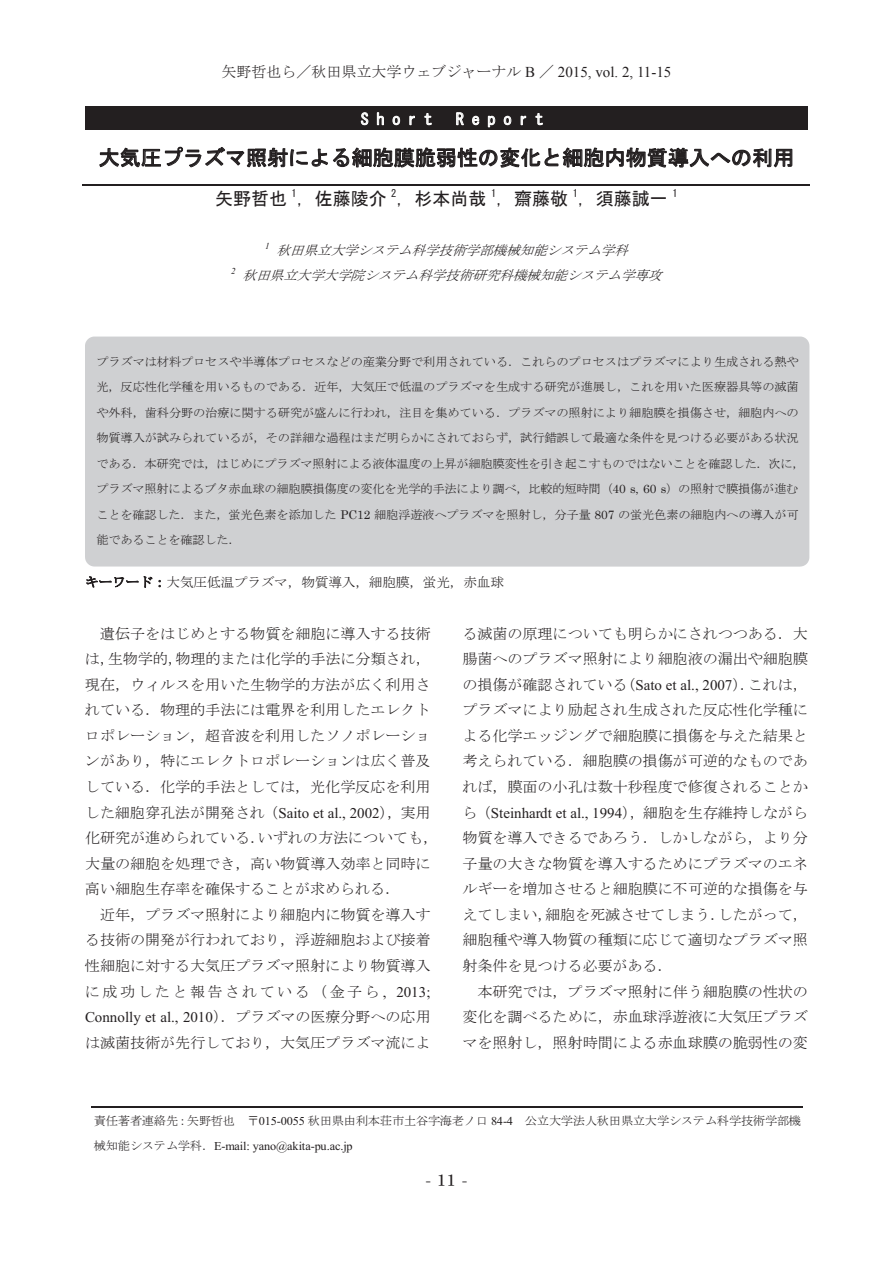
<style>
.page{position:relative;width:893px;height:1263px;background:#fff}
.page>*{position:absolute;margin:0;border:0;box-sizing:border-box;transform-origin:0 0}
.t1{font:21px "MS Gothic";letter-spacing:-.01em;color:#231f20}
.t2{font:18px "MS Gothic";color:#231f20}
.ノーマル{font:16.95px "DFHS Mincho Std W5";color:#231f20}
.t3{font:15.9px "MS Gothic";letter-spacing:.5em;color:#fff}
.t4{font:15px "MS Mincho";letter-spacing:-.01em;color:#231f20}
.t5{font:15px "Times New Roman 90 ms RFSJ H";color:#231f20}
.t6{font:15px "MS Mincho";letter-spacing:.155em;color:#231f20}
.t7{font:italic 13.5px/25.5px "MS Mincho";color:#231f20;text-align:center}
.t8{font:13.5px "MS Mincho";letter-spacing:-.015em;color:#231f20}
.t9{font:12px/25.5px "MS Mincho";letter-spacing:-.015em;color:#231f20}
.s1{font-family:"Times New Roman"}
.s2{font-family:"Arial 90 ms RKSJ H"}
.s3{font-family:"Times New Roman 90 ms RFSJ H";font-size:13.5px}
.s4{font-family:"Century"}
.s5{font-family:"Times New Roman 90 ms RFSJ H"}
.s6{font-family:"MS Mincho"}
</style>
<div class="page">
<div style="left:85px;top:106px;width:723px;height:23px;background:#231f20"></div>
<svg style="left:361px;top:112px;width:7px;height:13px"></svg>
<svg style="left:377px;top:112px;width:7px;height:13px"></svg>
<svg style="left:393px;top:116px;width:7px;height:9px"></svg>
<svg style="left:410px;top:116px;width:5px;height:9px"></svg>
<svg style="left:425px;top:113px;width:7px;height:12px"></svg>
<svg style="left:456px;top:112px;width:8px;height:13px"></svg>
<svg style="left:472px;top:116px;width:7px;height:9px"></svg>
<svg style="left:488px;top:116px;width:7px;height:11px"></svg>
<svg style="left:504px;top:116px;width:7px;height:9px"></svg>
<svg style="left:521px;top:116px;width:5px;height:9px"></svg>
<svg style="left:536px;top:113px;width:7px;height:12px"></svg>
<svg style="left:99px;top:147px;width:693px;height:38px"></svg>
<hr style="left:83px;top:185px;width:727px;height:1px;background:#231f20">
<svg style="left:86px;top:576px;width:66px;height:12px"></svg>
<div style="left:85px;top:337px;width:724px;height:230px;background:#cfd0d2"></div>
<hr style="left:92px;top:1106px;width:711px;height:1px;background:#231f20">
<p class="t4" style="left:222px;top:64px;width:451px">矢野哲也ら／秋田県立大学ウェブジャーナル <span class="s1">B</span> ／ <span class="s1">2015, vol. 2, 11-15</span></p>
<p class="t4" style="left:246px;top:66px;width:401px">矢野哲也ら<span class="s2">/</span>秋田県立大学ウェブジャーナル <span class="s2">B/</span><span class="s3">2015, vol. 2, 1-5.</span></p>
<p class="t3" style="left:361px;top:111px;width:73px">Short</p>
<p class="t3" style="left:456px;top:111px;width:89px">Report</p>
<p class="t1" style="left:99px;top:147px;width:697px">大気圧プラズマ照射による細胞膜脆弱性の変化と細胞内物質導入への利用</p>
<p class="t2" style="left:215px;top:189px;width:464px">矢野哲也 <sup>1</sup>，佐藤陵介 <sup>2</sup>，杉本尚哉 <sup>1</sup>，齋藤敬 <sup>1</sup>，須藤誠一 <sup>1</sup></p>
<p class="t7" style="left:231px;top:237px;width:436px"><sup>1</sup> 秋田県立大学システム科学技術学部機械知能システム学科<br><sup>2</sup> 秋田県立大学大学院システム科学技術研究科機械知能システム学専攻</p>
<p class="t9" style="left:96px;top:349px;width:710px">プラズマは材料プロセスや半導体プロセスなどの産業分野で利用されている．これらのプロセスはプラズマにより生成される熱や光，反応性化学種を用いるものである．近年，大気圧で低温のプラズマを生成する研究が進展し，これを用いた医療器具等の滅菌や外科，歯科分野の治療に関する研究が盛んに行われ，注目を集めている．プラズマの照射により細胞膜を損傷させ，細胞内への物質導入が試みられているが，その詳細な過程はまだ明らかにされておらず，試行錯誤して最適な条件を見つける必要がある状況である．本研究では，はじめにプラズマ照射による液体温度の上昇が細胞膜変性を引き起こすものではないことを確認した．次に，プラズマ照射によるブタ赤血球の細胞膜損傷度の変化を光学的手法により調べ，比較的短時間（<span class="s4">40 s, 60 s</span>）の照射で膜損傷が進むことを確認した．また，蛍光色素を添加した <span class="s4">PC12</span> 細胞浮遊液へプラズマを照射し，分子量 <span class="s4">807</span> の蛍光色素の細胞内への導入が可能であることを確認した．</p>
<p class="t8" style="left:85px;top:575px;width:421px">キーワード：大気圧低温プラズマ，物質導入，細胞膜，蛍光，赤血球</p>
<p class="t4" style="left:100px;top:626px;width:332px">遺伝子をはじめとする物質を細胞に導入する技術</p>
<p class="t4" style="left:85px;top:651px;width:347px">は，生物学的，物理的または化学的手法に分類され，</p>
<p class="t4" style="left:85px;top:677px;width:347px">現在，ウィルスを用いた生物学的方法が広く利用さ</p>
<p class="t4" style="left:85px;top:702px;width:347px">れている．物理的手法には電界を利用したエレクト</p>
<p class="t4" style="left:85px;top:728px;width:347px">ロポレーション，超音波を利用したソノポレーショ</p>
<p class="t4" style="left:85px;top:753px;width:347px">ンがあり，特にエレクトロポレーションは広く普及</p>
<p class="t4" style="left:85px;top:779px;width:347px">している．化学的手法としては，光化学反応を利用</p>
<p class="t4" style="left:85px;top:805px;width:347px">した細胞穿孔法が開発され（<span class="s5">Saito et al., 2002</span>），実用</p>
<p class="t4" style="left:85px;top:830px;width:355px">化研究が進められている．いずれの方法についても，</p>
<p class="t4" style="left:85px;top:856px;width:347px">大量の細胞を処理でき，高い物質導入効率と同時に</p>
<p class="t4" style="left:85px;top:881px;width:317px">高い細胞生存率を確保することが求められる．</p>
<p class="t4" style="left:100px;top:907px;width:332px">近年，プラズマ照射により細胞内に物質を導入す</p>
<p class="t4" style="left:85px;top:932px;width:347px">る技術の開発が行われており，浮遊細胞および接着</p>
<p class="t4" style="left:85px;top:958px;width:347px">性細胞に対する大気圧プラズマ照射により物質導入</p>
<p class="t6" style="left:85px;top:984px;width:347px">に成功したと報告されている（金子ら<span class="s5">, 2013;</span></p>
<p class="t5" style="left:85px;top:1008px;width:347px">Connolly et al., 2010<span class="s6">）．プラズマの医療分野への応用</span></p>
<p class="t4" style="left:85px;top:1035px;width:347px">は滅菌技術が先行しており，大気圧プラズマ流によ</p>
<p class="t4" style="left:462px;top:626px;width:347px">る滅菌の原理についても明らかにされつつある．大</p>
<p class="t4" style="left:462px;top:651px;width:347px">腸菌へのプラズマ照射により細胞液の漏出や細胞膜</p>
<p class="t4" style="left:462px;top:677px;width:347px">の損傷が確認されている（<span class="s5">Sato et al., 2007</span>）．これは，</p>
<p class="t4" style="left:462px;top:702px;width:347px">プラズマにより励起され生成された反応性化学種に</p>
<p class="t4" style="left:462px;top:728px;width:347px">よる化学エッジングで細胞膜に損傷を与えた結果と</p>
<p class="t4" style="left:462px;top:753px;width:347px">考えられている．細胞膜の損傷が可逆的なものであ</p>
<p class="t4" style="left:462px;top:779px;width:347px">れば，膜面の小孔は数十秒程度で修復されることか</p>
<p class="t5" style="left:462px;top:804px;width:347px"><span class="s6">ら（</span>Steinhardt et al., 1994<span class="s6">），細胞を生存維持しながら</span></p>
<p class="t4" style="left:462px;top:830px;width:347px">物質を導入できるであろう．しかしながら，より分</p>
<p class="t4" style="left:462px;top:856px;width:347px">子量の大きな物質を導入するためにプラズマのエネ</p>
<p class="t4" style="left:462px;top:881px;width:347px">ルギーを増加させると細胞膜に不可逆的な損傷を与</p>
<p class="t4" style="left:462px;top:907px;width:347px">えてしまい，細胞を死滅させてしまう．したがって，</p>
<p class="t4" style="left:462px;top:932px;width:347px">細胞種や導入物質の種類に応じて適切なプラズマ照</p>
<p class="t4" style="left:462px;top:958px;width:212px">射条件を見つける必要がある．</p>
<p class="t4" style="left:477px;top:984px;width:332px">本研究では，プラズマ照射に伴う細胞膜の性状の</p>
<p class="t4" style="left:462px;top:1009px;width:347px">変化を調べるために，赤血球浮遊液に大気圧プラズ</p>
<p class="t4" style="left:462px;top:1035px;width:347px">マを照射し，照射時間による赤血球膜の脆弱性の変</p>
<p class="t9" style="left:94px;top:1107px;width:709px">責任著者連絡先：矢野哲也 〒<span class="s5">015-0055</span> 秋田県由利本荘市土谷字海老ノ口 <span class="s5">84-4</span> 公立大学法人秋田県立大学システム科学技術学部機械知能システム学科．<span class="s5">E-mail: yano@akita-pu.ac.jp</span></p>
<p class="ノーマル" style="left:425px;top:1170px;width:44px">- 11 -</p>
</div>
